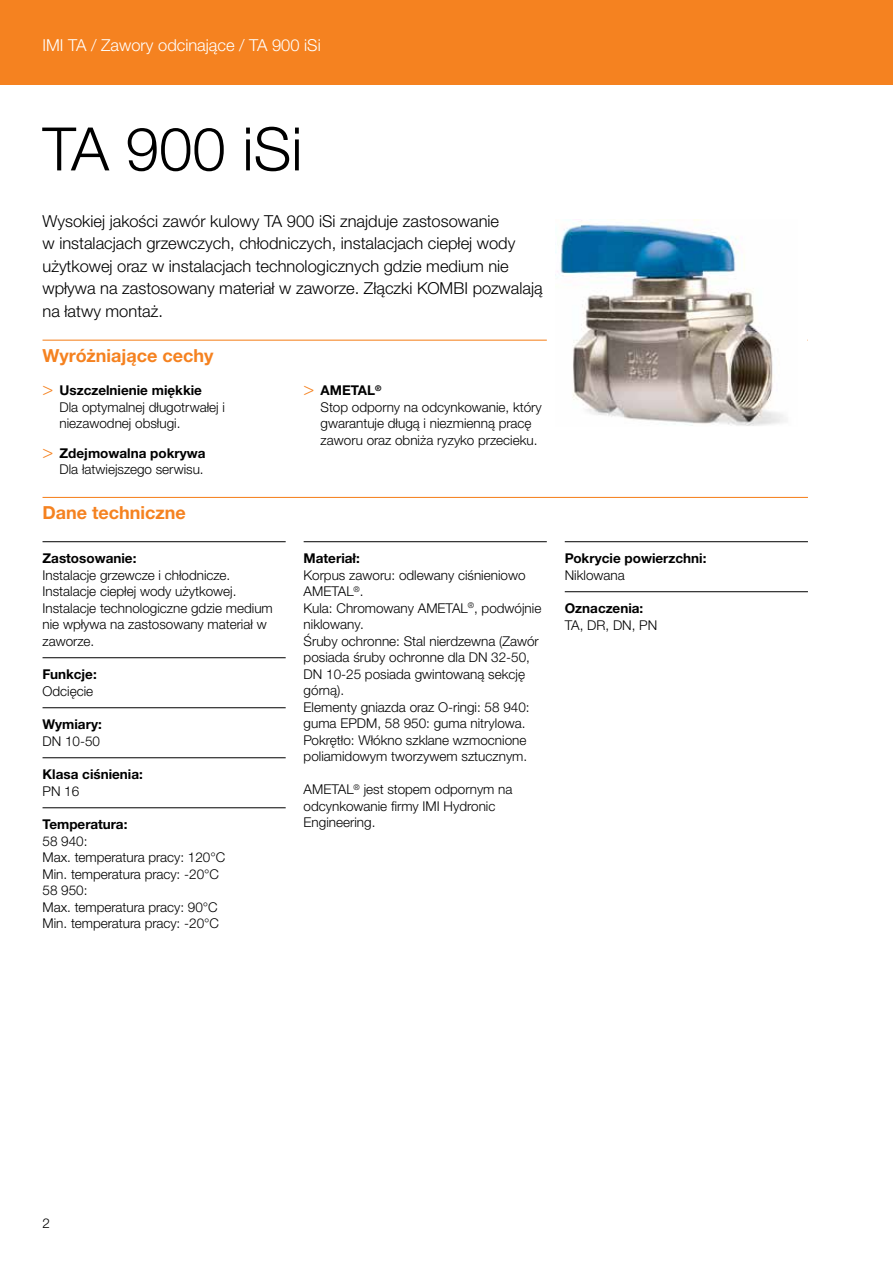
<style>
.page{position:relative;width:893px;height:1263px;background:#fff}
.page>*{position:absolute;margin:0;border:0;box-sizing:border-box;transform-origin:0 0}
.t1{font:300 60px "Helvetica Neue LTW1 G";color:#000}
.t2{font:700 18px "Helvetica Neue LTW1 G";color:#f58220}
.t3{font:300 16.5px/22.5px "Helvetica Neue LTW1 G";color:#000}
.t4{font:300 16.5px "Helvetica Neue LTW1 G";color:#fff}
.t5{font:300 13.5px/16.5px "Helvetica Neue LTW1 G";color:#000}
.t6{font:700 13.5px "Helvetica Neue LTW1 G";color:#000}
.s1{font-family:"Helvetica Neue LT Std";font-size:18px;color:#f58220}
.s2{font-weight:700}
</style>
<div class="page">
<div style="left:0;top:0;width:893px;height:85px;background:#f58220"></div>
<hr style="left:43px;top:340px;width:765px;height:1px;background:#f58220">
<hr style="left:43px;top:497px;width:765px;height:1px;background:#f58220">
<hr style="left:43px;top:541px;width:243px;height:1px;background:#000">
<hr style="left:43px;top:657px;width:243px;height:1px;background:#000">
<hr style="left:43px;top:707px;width:243px;height:1px;background:#000">
<hr style="left:43px;top:757px;width:243px;height:1px;background:#000">
<hr style="left:43px;top:807px;width:243px;height:1px;background:#000">
<hr style="left:304px;top:541px;width:243px;height:1px;background:#000">
<hr style="left:565px;top:541px;width:243px;height:1px;background:#000">
<hr style="left:565px;top:591px;width:243px;height:1px;background:#000">
<div style="left:547px;top:203px;width:260px;height:267px;background:#fff;border-radius:11px"></div>
<img style="left:557px;top:219px;width:229px;height:207px">
<p class="t4" style="left:43px;top:35px;width:280px">IMI TA / Zawory odcinające / TA 900 iSi</p>
<h1 class="t1" style="left:43px;top:112px;width:261px">TA 900 iSi</h1>
<p class="t3" style="left:43px;top:210px;width:502px">Wysokiej jakości zawór kulowy TA 900 iSi znajduje zastosowanie<br>w instalacjach grzewczych, chłodniczych, instalacjach ciepłej wody użytkowej oraz w instalacjach technologicznych gdzie medium nie wpływa na zastosowany materiał w zaworze. Złączki KOMBI pozwalają na łatwy montaż.</p>
<h2 class="t2" style="left:43px;top:344px;width:172px">Wyróżniające cechy</h2>
<p class="t5" style="left:60px;top:382px;width:167px;text-indent:-17px"><span class="s1">&gt;</span> <span class="s2">Uszczelnienie miękkie<br></span>Dla optymalnej długotrwałej i niezawodnej obsługi.</p>
<p class="t5" style="left:43px;top:445px;width:165px;text-align:right"><span class="s1">&gt;</span> <span class="s2">Zdejmowalna pokrywa<br></span>Dla łatwiejszego serwisu.</p>
<p class="t5" style="left:321px;top:382px;width:223px;text-indent:-17px"><span class="s1">&gt;</span> <span class="s2">AMETAL</span><sup>®<br></sup>Stop odporny na odcynkowanie, który gwarantuje długą i niezmienną pracę zaworu oraz obniża ryzyko przecieku.</p>
<h2 class="t2" style="left:43px;top:502px;width:145px">Dane techniczne</h2>
<p class="t6" style="left:43px;top:550px;width:95px">Zastosowanie:</p>
<p class="t5" style="left:43px;top:567px;width:232px">Instalacje grzewcze i chłodnicze.<br>Instalacje ciepłej wody użytkowej.<br>Instalacje technologiczne gdzie medium nie wpływa na zastosowany materiał w zaworze.</p>
<p class="t6" style="left:43px;top:666px;width:56px">Funkcje:</p>
<p class="t5" style="left:43px;top:683px;width:52px">Odcięcie</p>
<p class="t6" style="left:43px;top:716px;width:61px">Wymiary:</p>
<p class="t5" style="left:43px;top:733px;width:59px">DN 10-50</p>
<p class="t6" style="left:43px;top:766px;width:102px">Klasa ciśnienia:</p>
<p class="t5" style="left:43px;top:783px;width:38px">PN 16</p>
<p class="t6" style="left:43px;top:816px;width:86px">Temperatura:</p>
<p class="t5" style="left:43px;top:833px;width:184px">58 940:<br>Max. temperatura pracy: 120°C<br>Min. temperatura pracy: -20°C<br>58 950:<br>Max. temperatura pracy: 90°C<br>Min. temperatura pracy: -20°C</p>
<p class="t6" style="left:304px;top:550px;width:58px">Materiał:</p>
<p class="t5" style="left:304px;top:567px;width:239px">Korpus zaworu: odlewany ciśnieniowo<br>AMETAL<sup>®</sup>.<br>Kula: Chromowany AMETAL<sup>®</sup>, podwójnie niklowany.<br>Śruby ochronne: Stal nierdzewna (Zawór posiada śruby ochronne dla DN 32-50,<br>DN 10-25 posiada gwintowaną sekcję górną).<br>Elementy gniazda oraz O-ringi: 58 940: guma EPDM, 58 950: guma nitrylowa.<br>Pokrętło: Włókno szklane wzmocnione poliamidowym tworzywem sztucznym.</p>
<p class="t5" style="left:304px;top:781px;width:210px">AMETAL<sup>®</sup> jest stopem odpornym na odcynkowanie firmy IMI Hydronic<br>Engineering.</p>
<p class="t6" style="left:565px;top:550px;width:143px">Pokrycie powierzchni:</p>
<p class="t5" style="left:565px;top:567px;width:62px">Niklowana</p>
<p class="t6" style="left:565px;top:600px;width:80px">Oznaczenia:</p>
<p class="t5" style="left:565px;top:617px;width:94px">TA, DR, DN, PN</p>
<p class="t5" style="left:43px;top:1215px;width:9px">2</p>
</div>
